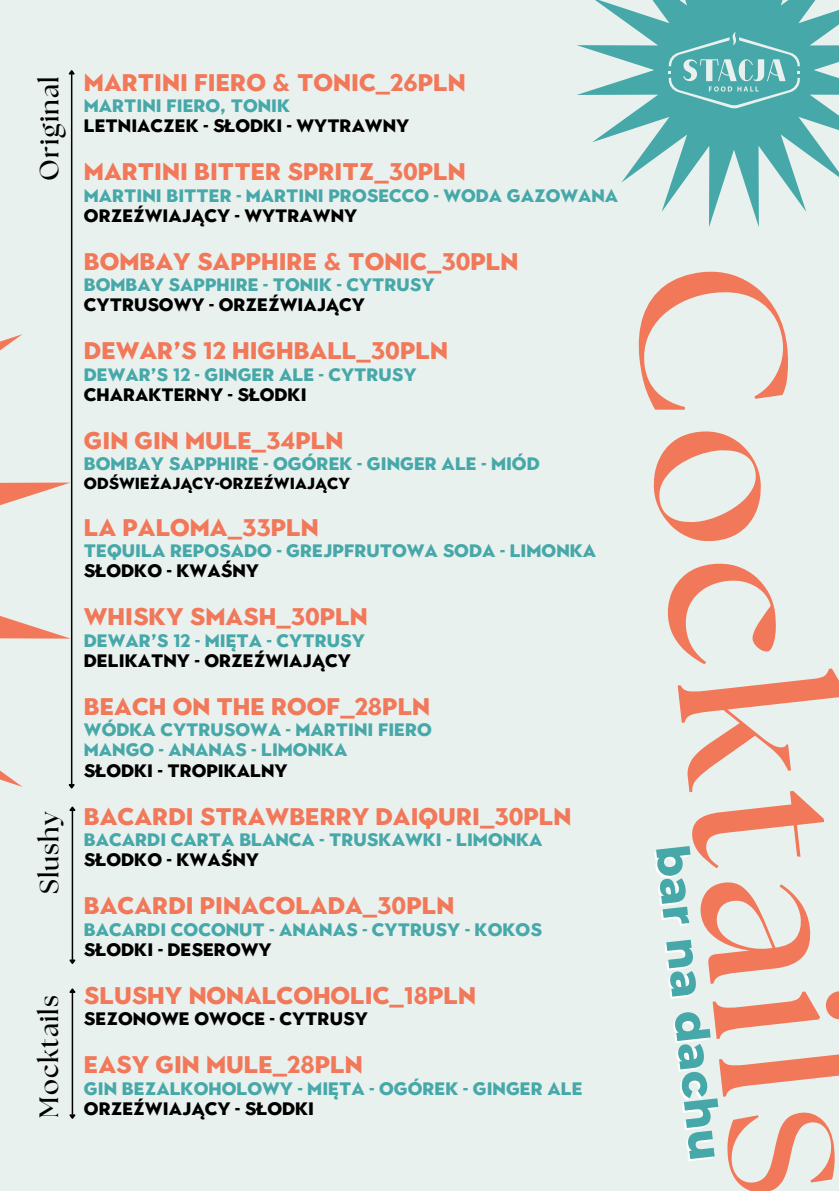
<style>
.page{position:relative;width:839px;height:1191px;background:#fff}
.page>*{position:absolute;margin:0;border:0;box-sizing:border-box;transform-origin:0 0}
.t1{font:700 206.4px "The Seasons";color:#f2785a}
.t2{font:800 45.4px "Montserrat";color:#47a8a9}
.t3{font:700 26.4px "The Seasons";letter-spacing:.04em;color:#000}
.t4{font:900 24px "Town 10 Display";color:#f2785a}
.t5{font:900 18px "Town 10 Display";color:#47a8a9}
.t6{font:900 18px "Town 10 Display";color:#000}
.t7{font:900 16px "Town 10 Display";color:#000}
.s1{font-weight:400}
</style>
<div class="page">
<div style="left:0;top:0;width:838px;height:1191px;background:#e9f1ee"></div>
<svg style="left:577px;top:0;width:261px;height:227px"></svg>
<hr style="left:72px;top:811px;width:1px;height:149px;background:#000">
<svg style="left:71px;top:806px;width:5px;height:6px"></svg>
<svg style="left:71px;top:958px;width:5px;height:6px"></svg>
<hr style="left:72px;top:993px;width:1px;height:122px;background:#000">
<svg style="left:71px;top:988px;width:5px;height:6px"></svg>
<svg style="left:69px;top:1113px;width:7px;height:6px"></svg>
<hr style="left:71px;top:74px;width:1px;height:710px;background:#000">
<svg style="left:71px;top:70px;width:4px;height:6px"></svg>
<svg style="left:71px;top:783px;width:4px;height:6px"></svg>
<svg style="left:668px;top:32px;width:131px;height:77px;background:#63b4b4"></svg>
<p class="t3" style="left:37px;top:181px;width:105px;rotate:-90deg">Original</p>
<p class="t3" style="left:37px;top:894px;width:84px;rotate:-90deg">Slushy</p>
<p class="t3" style="left:37px;top:1118px;width:124px;rotate:-90deg">Mocktails</p>
<p class="t4" style="left:84px;top:68px;width:383px">MARTINI FIERO &amp; TONIC_26PLN</p>
<p class="t5" style="left:84px;top:95px;width:208px">MARTINI FIERO, TONIK</p>
<p class="t6" style="left:84px;top:115px;width:327px">LETNIACZEK - SŁODKI - WYTRAWNY</p>
<p class="t4" style="left:84px;top:157px;width:383px">MARTINI BITTER SPRITZ_30PLN</p>
<p class="t5" style="left:84px;top:184px;width:535px">MARTINI BITTER - MARTINI PROSECCO - WODA GAZOWANA</p>
<p class="t6" style="left:84px;top:205px;width:275px">ORZEŹWIAJĄCY - WYTRAWNY</p>
<p class="t4" style="left:84px;top:247px;width:436px">BOMBAY SAPPHIRE &amp; TONIC_30PLN</p>
<p class="t5" style="left:84px;top:274px;width:352px">BOMBAY SAPPHIRE - TONIK - CYTRUSY</p>
<p class="t6" style="left:84px;top:294px;width:282px">CYTRUSOWY - ORZEŹWIAJĄCY</p>
<p class="t4" style="left:84px;top:337px;width:365px">DEWAR’S 12 HIGHBALL_30PLN</p>
<p class="t5" style="left:84px;top:364px;width:334px">DEWAR’S 12 - GINGER ALE - CYTRUSY</p>
<p class="t6" style="left:84px;top:384px;width:224px">CHARAKTERNY - SŁODKI</p>
<p class="t4" style="left:84px;top:426px;width:261px">GIN GIN MULE_34PLN</p>
<p class="t5" style="left:84px;top:453px;width:457px">BOMBAY SAPPHIRE - OGÓREK - GINGER ALE - MIÓD</p>
<p class="t7" style="left:84px;top:474px;width:267px">ODŚWIEŻAJĄCY-ORZEŹWIAJĄCY</p>
<p class="t4" style="left:84px;top:513px;width:236px">LA PALOMA_33PLN</p>
<p class="t5" style="left:84px;top:540px;width:514px">TEQUILA REPOSADO - GREJPFRUTOWA SODA - LIMONKA</p>
<p class="t6" style="left:84px;top:560px;width:176px">SŁODKO - KWAŚNY</p>
<p class="t4" style="left:84px;top:603px;width:285px">WHISKY SMASH_30PLN</p>
<p class="t5" style="left:84px;top:630px;width:282px">DEWAR’S 12 - MIĘTA - CYTRUSY</p>
<p class="t6" style="left:84px;top:650px;width:268px">DELIKATNY - ORZEŹWIAJĄCY</p>
<p class="t4" style="left:84px;top:692px;width:348px">BEACH ON THE ROOF_28PLN</p>
<p class="t5" style="left:84px;top:719px;width:349px">WÓDKA CYTRUSOWA - MARTINI FIERO</p>
<p class="t5" style="left:84px;top:739px;width:265px">MANGO - ANANAS - LIMONKA</p>
<p class="t6" style="left:84px;top:759px;width:205px">SŁODKI - TROPIKALNY</p>
<p class="t4" style="left:84px;top:802px;width:489px">BACARDI STRAWBERRY DAIQURI_30PLN</p>
<p class="t5" style="left:84px;top:829px;width:460px">BACARDI CARTA BLANCA - TRUSKAWKI - LIMONKA</p>
<p class="t6" style="left:84px;top:849px;width:176px">SŁODKO - KWAŚNY</p>
<p class="t4" style="left:84px;top:891px;width:372px">BACARDI PINACOLADA_30PLN</p>
<p class="t5" style="left:84px;top:919px;width:459px">BACARDI COCONUT - ANANAS - CYTRUSY - KOKOS</p>
<p class="t6" style="left:84px;top:939px;width:189px">SŁODKI - DESEROWY</p>
<p class="t4" style="left:84px;top:981px;width:393px">SLUSHY NONALCOHOLIC_18PLN</p>
<p class="t6" style="left:84px;top:1008px;width:285px">SEZONOWE OWOCE - CYTRUSY</p>
<p class="t4" style="left:84px;top:1051px;width:280px">EASY GIN MULE_28PLN</p>
<p class="t5" style="left:84px;top:1078px;width:500px">GIN BEZALKOHOLOWY - MIĘTA - OGÓREK - GINGER ALE</p>
<p class="t6" style="left:84px;top:1098px;width:232px">ORZEŹWIAJĄCY - SŁODKI</p>
<p class="t1" style="left:798px;top:251px;width:941px;rotate:84deg">Cocktail<span class="s1">s</span></p>
<p class="t2" style="left:700px;top:842px;width:318px;rotate:84deg">bar na dachu</p>
</div>
